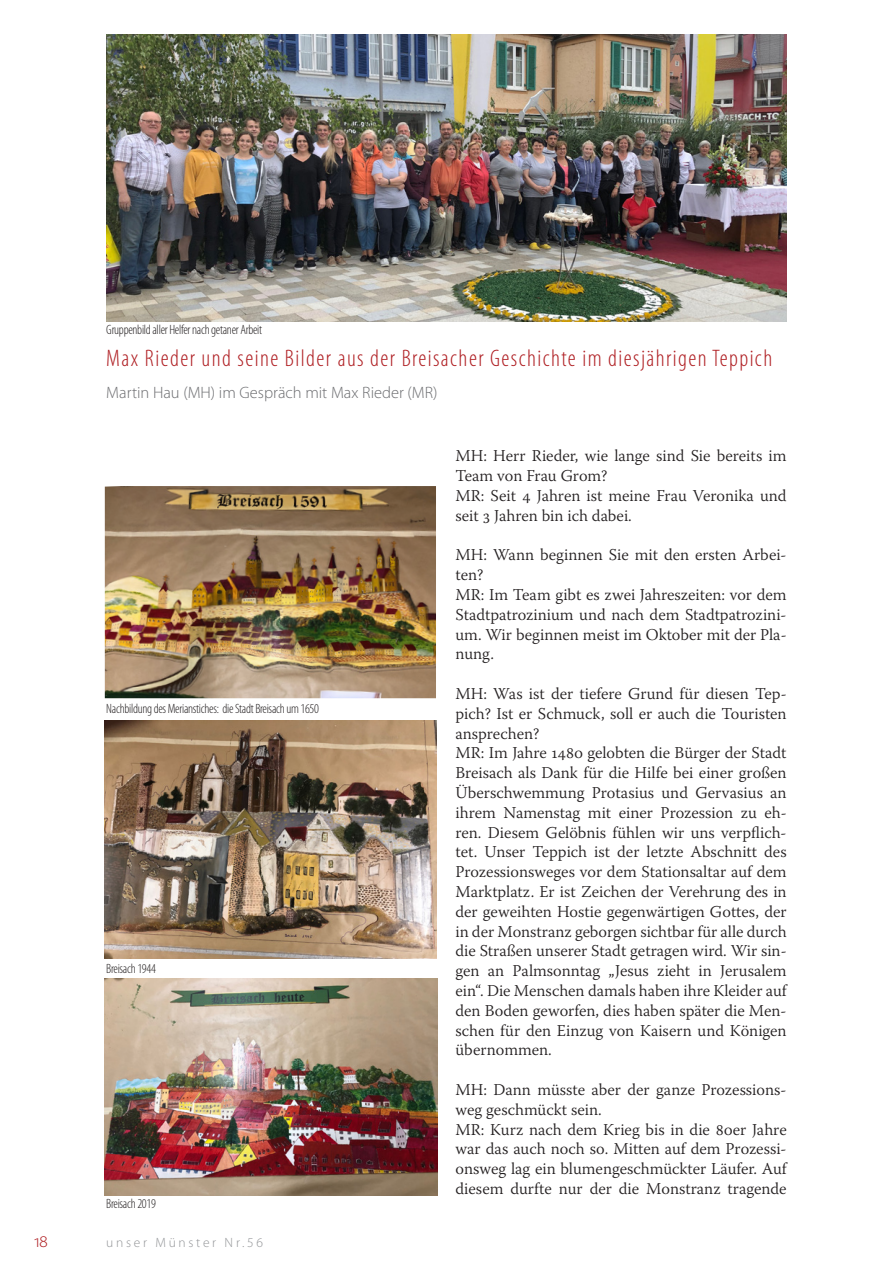
<style>
.page{position:relative;width:893px;height:1263px;background:#fff}
.page>*{position:absolute;margin:0;border:0;box-sizing:border-box;transform-origin:0 0}
.t1{font:300 condensed 24px "Myriad Pro";letter-spacing:.06em;color:#af1e22}
.t2{font:300 18px "Myriad Pro";color:#af1e22}
.t3{font:300 16.5px/19.8px "Warnock Pro";color:#231f20}
.t4{font:300 16.5px "Myriad Pro";color:#6c6d70}
.t5{font:300 condensed 13.5px "Myriad Pro";letter-spacing:-.02em;color:#231f20}
.t6{font:300 13.5px "Myriad Pro";letter-spacing:.2em;color:#939598}
</style>
<div class="page">
<img style="left:105px;top:721px;width:331px;height:237px">
<img style="left:105px;top:978px;width:332px;height:218px">
<img style="left:105px;top:486px;width:331px;height:212px">
<img style="left:106px;top:34px;width:681px;height:287px">
<p class="t5" style="left:106px;top:322px;width:157px">Gruppenbild aller Helfer nach getaner Arbeit</p>
<h1 class="t1" style="left:106px;top:345px;width:667px">Max Rieder und seine Bilder aus der Breisacher Geschichte im diesjährigen Teppich</h1>
<p class="t4" style="left:106px;top:383px;width:333px">Martin Hau (MH) im Gespräch mit Max Rieder (MR)</p>
<p class="t5" style="left:106px;top:702px;width:214px">Nachbildung des Merianstiches: die Stadt Breisach um 1650</p>
<p class="t5" style="left:106px;top:961px;width:51px">Breisach 1944</p>
<p class="t5" style="left:106px;top:1196px;width:51px">Breisach 2019</p>
<p class="t2" style="left:34px;top:1231px;width:16px">18</p>
<p class="t6" style="left:106px;top:1235px;width:158px">unser Münster Nr.56</p>
<p class="t3" style="left:455px;top:446px;width:333px">MH: Herr Rieder, wie lange sind Sie bereits im Team von Frau Grom?<br>MR: Seit 4 Jahren ist meine Frau Veronika und seit 3 Jahren bin ich dabei.</p>
<p class="t3" style="left:455px;top:545px;width:333px">MH: Wann beginnen Sie mit den ersten Arbei&shy;ten?<br>MR: Im Team gibt es zwei Jahreszeiten: vor dem<br>Stadtpatrozinium und nach dem Stadtpatrozini&shy;um. Wir beginnen meist im Oktober mit der Pla&shy;nung.</p>
<p class="t3" style="left:455px;top:683px;width:333px">MH: Was ist der tiefere Grund für diesen Tep&shy;pich? Ist er Schmuck, soll er auch die Touristen ansprechen?<br>MR: Im Jahre 1480 gelobten die Bürger der Stadt Breisach als Dank für die Hilfe bei einer großen Überschwemmung Protasius und Gervasius an ihrem Namenstag mit einer Prozession zu eh&shy;ren. Diesem Gelöbnis fühlen wir uns verpflich&shy;tet. Unser Teppich ist der letzte Abschnitt des Prozessionsweges vor dem Stationsaltar auf dem Marktplatz. Er ist Zeichen der Verehrung des in der geweihten Hostie gegenwärtigen Gottes, der in der Monstranz geborgen sichtbar für alle durch die Straßen unserer Stadt getragen wird. Wir sin&shy;gen an Palmsonntag „Jesus zieht in Jerusalem ein“. Die Menschen damals haben ihre Kleider auf den Boden geworfen, dies haben später die Men&shy;schen für den Einzug von Kaisern und Königen übernommen.</p>
<p class="t3" style="left:455px;top:1079px;width:333px">MH: Dann müsste aber der ganze Prozessions&shy;weg geschmückt sein.<br>MR: Kurz nach dem Krieg bis in die 80er Jahre war das auch noch so. Mitten auf dem Prozessi&shy;onsweg lag ein blumengeschmückter Läufer. Auf diesem durfte nur der die Monstranz tragende</p>
</div>
